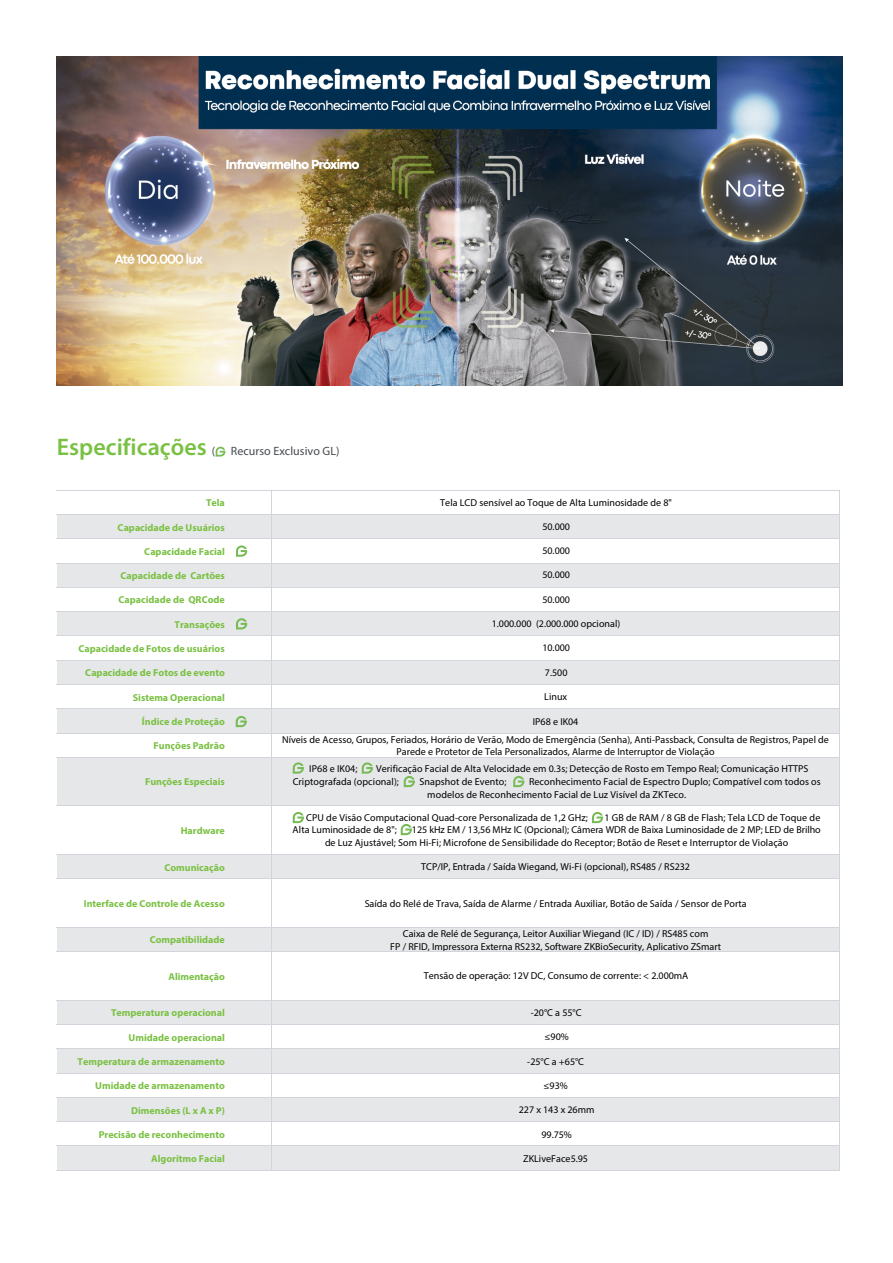
<style>
.page{position:relative;width:893px;height:1263px;background:#fff}
.page>*{position:absolute;margin:0;border:0;box-sizing:border-box;transform-origin:0 0}
.t1{font:600 24px "Myriad Pro";letter-spacing:.005em;color:#79c142}
.t2{font:12px "Myriad Pro";letter-spacing:.005em;color:#474a4e}
.t3{font:10.05px/12.6px "Myriad Pro";letter-spacing:.005em;color:#000}
.t4{font:700 10.05px "Myriad Pro";color:#7ac143}
.s1{font-weight:400;font-size:12px;color:#474a4e}
</style>
<div class="page">
<svg style="left:216px;top:447px;width:9px;height:10px"></svg>
<img style="left:57px;top:56px;width:786px;height:329px">
<div style="left:57px;top:514px;width:214px;height:25px;background:#e6e7e9"></div>
<div style="left:271px;top:514px;width:569px;height:25px;background:#e6e7e9"></div>
<div style="left:57px;top:563px;width:214px;height:24px;background:#e6e7e9"></div>
<div style="left:271px;top:563px;width:569px;height:24px;background:#e6e7e9"></div>
<div style="left:57px;top:611px;width:214px;height:25px;background:#e6e7e9"></div>
<div style="left:271px;top:611px;width:569px;height:25px;background:#e6e7e9"></div>
<div style="left:57px;top:660px;width:214px;height:24px;background:#e6e7e9"></div>
<div style="left:271px;top:660px;width:569px;height:24px;background:#e6e7e9"></div>
<div style="left:57px;top:709px;width:214px;height:24px;background:#e6e7e9"></div>
<div style="left:271px;top:709px;width:569px;height:24px;background:#e6e7e9"></div>
<div style="left:57px;top:757px;width:214px;height:49px;background:#e6e7e9"></div>
<div style="left:271px;top:757px;width:569px;height:49px;background:#e6e7e9"></div>
<div style="left:57px;top:854px;width:214px;height:25px;background:#e6e7e9"></div>
<div style="left:271px;top:854px;width:569px;height:25px;background:#e6e7e9"></div>
<div style="left:57px;top:927px;width:214px;height:25px;background:#e6e7e9"></div>
<div style="left:271px;top:927px;width:569px;height:25px;background:#e6e7e9"></div>
<div style="left:57px;top:1000px;width:214px;height:24px;background:#e6e7e9"></div>
<div style="left:271px;top:1000px;width:569px;height:24px;background:#e6e7e9"></div>
<div style="left:57px;top:1049px;width:214px;height:24px;background:#e6e7e9"></div>
<div style="left:271px;top:1049px;width:569px;height:24px;background:#e6e7e9"></div>
<div style="left:57px;top:1097px;width:214px;height:25px;background:#e6e7e9"></div>
<div style="left:271px;top:1097px;width:569px;height:25px;background:#e6e7e9"></div>
<div style="left:57px;top:1146px;width:214px;height:24px;background:#e6e7e9"></div>
<div style="left:271px;top:1146px;width:569px;height:24px;background:#e6e7e9"></div>
<hr style="left:271px;top:490px;width:1px;height:680px;background:#d4d4dc">
<hr style="left:840px;top:490px;width:1px;height:680px;background:#d4d4dc">
<hr style="left:57px;top:490px;width:783px;height:1px;background:#d4d4dc">
<hr style="left:57px;top:514px;width:783px;height:1px;background:#d4d4dc">
<hr style="left:57px;top:538px;width:783px;height:1px;background:#d4d4dc">
<hr style="left:57px;top:563px;width:783px;height:1px;background:#d4d4dc">
<hr style="left:57px;top:587px;width:783px;height:1px;background:#d4d4dc">
<hr style="left:57px;top:611px;width:783px;height:1px;background:#d4d4dc">
<hr style="left:57px;top:636px;width:783px;height:1px;background:#d4d4dc">
<hr style="left:57px;top:660px;width:783px;height:1px;background:#d4d4dc">
<hr style="left:57px;top:684px;width:783px;height:1px;background:#d4d4dc">
<hr style="left:57px;top:708px;width:783px;height:1px;background:#d4d4dc">
<hr style="left:57px;top:733px;width:783px;height:1px;background:#d4d4dc">
<hr style="left:57px;top:757px;width:783px;height:1px;background:#d4d4dc">
<hr style="left:57px;top:805px;width:783px;height:1px;background:#d4d4dc">
<hr style="left:57px;top:854px;width:783px;height:1px;background:#d4d4dc">
<hr style="left:57px;top:878px;width:783px;height:1px;background:#d4d4dc">
<hr style="left:57px;top:927px;width:783px;height:1px;background:#d4d4dc">
<hr style="left:57px;top:951px;width:783px;height:1px;background:#d4d4dc">
<hr style="left:57px;top:1000px;width:783px;height:1px;background:#d4d4dc">
<hr style="left:57px;top:1024px;width:783px;height:1px;background:#d4d4dc">
<hr style="left:57px;top:1048px;width:783px;height:1px;background:#d4d4dc">
<hr style="left:57px;top:1073px;width:783px;height:1px;background:#d4d4dc">
<hr style="left:57px;top:1097px;width:783px;height:1px;background:#d4d4dc">
<hr style="left:57px;top:1121px;width:783px;height:1px;background:#d4d4dc">
<hr style="left:57px;top:1146px;width:783px;height:1px;background:#d4d4dc">
<hr style="left:57px;top:1170px;width:783px;height:1px;background:#d4d4dc">
<svg style="left:236px;top:545px;width:11px;height:12px"></svg>
<svg style="left:236px;top:618px;width:11px;height:11px"></svg>
<svg style="left:293px;top:812px;width:11px;height:11px"></svg>
<svg style="left:592px;top:812px;width:11px;height:11px"></svg>
<svg style="left:401px;top:824px;width:11px;height:11px"></svg>
<svg style="left:236px;top:716px;width:11px;height:11px"></svg>
<svg style="left:293px;top:762px;width:11px;height:12px"></svg>
<svg style="left:362px;top:762px;width:11px;height:12px"></svg>
<svg style="left:404px;top:776px;width:11px;height:11px"></svg>
<svg style="left:513px;top:776px;width:11px;height:11px"></svg>
<h1 class="t1" style="left:57px;top:433px;width:160px">Especificações <span class="s1">(</span></h1>
<p class="t2" style="left:231px;top:444px;width:110px">Recurso Exclusivo GL)</p>
<p class="t4" style="left:206px;top:496px;width:20px">Tela</p>
<p class="t3" style="left:440px;top:496px;width:233px">Tela LCD sensível ao Toque de Alta Luminosidade de 8"</p>
<p class="t4" style="left:118px;top:521px;width:109px">Capacidade de Usuários</p>
<p class="t3" style="left:542px;top:520px;width:29px">50.000</p>
<p class="t4" style="left:144px;top:545px;width:82px">Capacidade Facial</p>
<p class="t3" style="left:542px;top:544px;width:29px">50.000</p>
<p class="t4" style="left:121px;top:569px;width:106px">Capacidade de Cartões</p>
<p class="t3" style="left:542px;top:569px;width:29px">50.000</p>
<p class="t4" style="left:119px;top:593px;width:108px">Capacidade de QRCode</p>
<p class="t3" style="left:542px;top:593px;width:29px">50.000</p>
<p class="t4" style="left:175px;top:618px;width:52px">Transações</p>
<p class="t3" style="left:492px;top:617px;width:130px">1.000.000 (2.000.000 opcional)</p>
<p class="t4" style="left:78px;top:642px;width:148px">Capacidade de Fotos de usuários</p>
<p class="t3" style="left:542px;top:641px;width:29px">10.000</p>
<p class="t4" style="left:85px;top:666px;width:141px">Capacidade de Fotos de evento</p>
<p class="t3" style="left:545px;top:666px;width:24px">7.500</p>
<p class="t4" style="left:133px;top:691px;width:94px">Sistema Operacional</p>
<p class="t3" style="left:544px;top:691px;width:24px">Linux</p>
<p class="t4" style="left:142px;top:715px;width:84px">Índice de Proteção</p>
<p class="t3" style="left:533px;top:715px;width:47px">IP68 e IK04</p>
<p class="t4" style="left:154px;top:739px;width:73px">Funções Padrão</p>
<p class="t3" style="left:282px;top:733px;width:548px;text-align:center">Níveis de Acesso, Grupos, Feriados, Horário de Verão, Modo de Emergência (Senha), Anti-Passback, Consulta de Registros, Papel de<br>Parede e Protetor de Tela Personalizados, Alarme de Interruptor de Violação</p>
<p class="t4" style="left:145px;top:775px;width:81px">Funções Especiais</p>
<p class="t3" style="left:293px;top:762px;width:517px;text-indent:83px">Verificação Facial de Alta Velocidade em 0.3s; Detecção de Rosto em Tempo Real; Comunicação HTTPS<br>Criptografada (opcional);</p>
<p class="t3" style="left:309px;top:762px;width:50px">IP68 e IK04;</p>
<p class="t3" style="left:419px;top:775px;width:89px">Snapshot de Evento;</p>
<p class="t3" style="left:427px;top:775px;width:395px;line-height:13px;text-indent:102px">Reconhecimento Facial de Espectro Duplo; Compatível com todos os modelos de Reconhecimento Facial de Luz Visível da ZKTeco.</p>
<p class="t4" style="left:181px;top:824px;width:46px">Hardware</p>
<p class="t3" style="left:306px;top:811px;width:283px">CPU de Visão Computacional Quad-core Personalizada de 1,2 GHz;</p>
<p class="t3" style="left:604px;top:811px;width:217px">1 GB de RAM / 8 GB de Flash; Tela LCD de Toque de</p>
<p class="t3" style="left:293px;top:823px;width:106px">Alta Luminosidade de 8";</p>
<p class="t3" style="left:325px;top:823px;width:497px;line-height:13px;text-indent:87px">125 kHz EM / 13,56 MHz IC (Opcional); Câmera WDR de Baixa Luminosidade de 2 MP; LED de Brilho de Luz Ajustável; Som Hi-Fi; Microfone de Sensibilidade do Receptor; Botão de Reset e Interruptor de Violação</p>
<p class="t4" style="left:164px;top:861px;width:62px">Comunicação</p>
<p class="t3" style="left:421px;top:860px;width:270px">TCP/IP, Entrada / Saída Wiegand, Wi-Fi (opcional), RS485 / RS232</p>
<p class="t4" style="left:84px;top:897px;width:142px">Interface de Controle de Acesso</p>
<p class="t3" style="left:365px;top:897px;width:383px">Saída do Relé de Trava, Saída de Alarme / Entrada Auxiliar, Botão de Saída / Sensor de Porta</p>
<p class="t4" style="left:150px;top:933px;width:77px">Compatibilidade</p>
<p class="t3" style="left:390px;top:927px;width:332px;text-align:center">Caixa de Relé de Segurança, Leitor Auxiliar Wiegand (IC / ID) / RS485 com<br>FP / RFID, Impressora Externa RS232, Software ZKBioSecurity, Aplicativo ZSmart</p>
<p class="t4" style="left:168px;top:970px;width:58px">Alimentação</p>
<p class="t3" style="left:424px;top:969px;width:266px">Tensão de operação: 12V DC, Consumo de corrente: &lt; 2.000mA</p>
<p class="t4" style="left:111px;top:1006px;width:115px">Temperatura operacional</p>
<p class="t3" style="left:531px;top:1006px;width:52px">-20°C a 55°C</p>
<p class="t4" style="left:129px;top:1031px;width:98px">Umidade operacional</p>
<p class="t3" style="left:545px;top:1030px;width:26px">≤90%</p>
<p class="t4" style="left:78px;top:1055px;width:149px">Temperatura de armazenamento</p>
<p class="t3" style="left:527px;top:1055px;width:58px">-25°C a +65°C</p>
<p class="t4" style="left:95px;top:1079px;width:131px">Umidade de armazenamento</p>
<p class="t3" style="left:543px;top:1079px;width:26px">≤93%</p>
<p class="t4" style="left:131px;top:1103px;width:95px">Dimensões (L x A x P)</p>
<p class="t3" style="left:519px;top:1103px;width:77px">227 x 143 x 26mm</p>
<p class="t4" style="left:99px;top:1128px;width:128px">Precisão de reconhecimento</p>
<p class="t3" style="left:541px;top:1128px;width:32px">99.75%</p>
<p class="t4" style="left:151px;top:1152px;width:75px">Algoritmo Facial</p>
<p class="t3" style="left:523px;top:1152px;width:66px">ZKLiveFace5.95</p>
</div>
